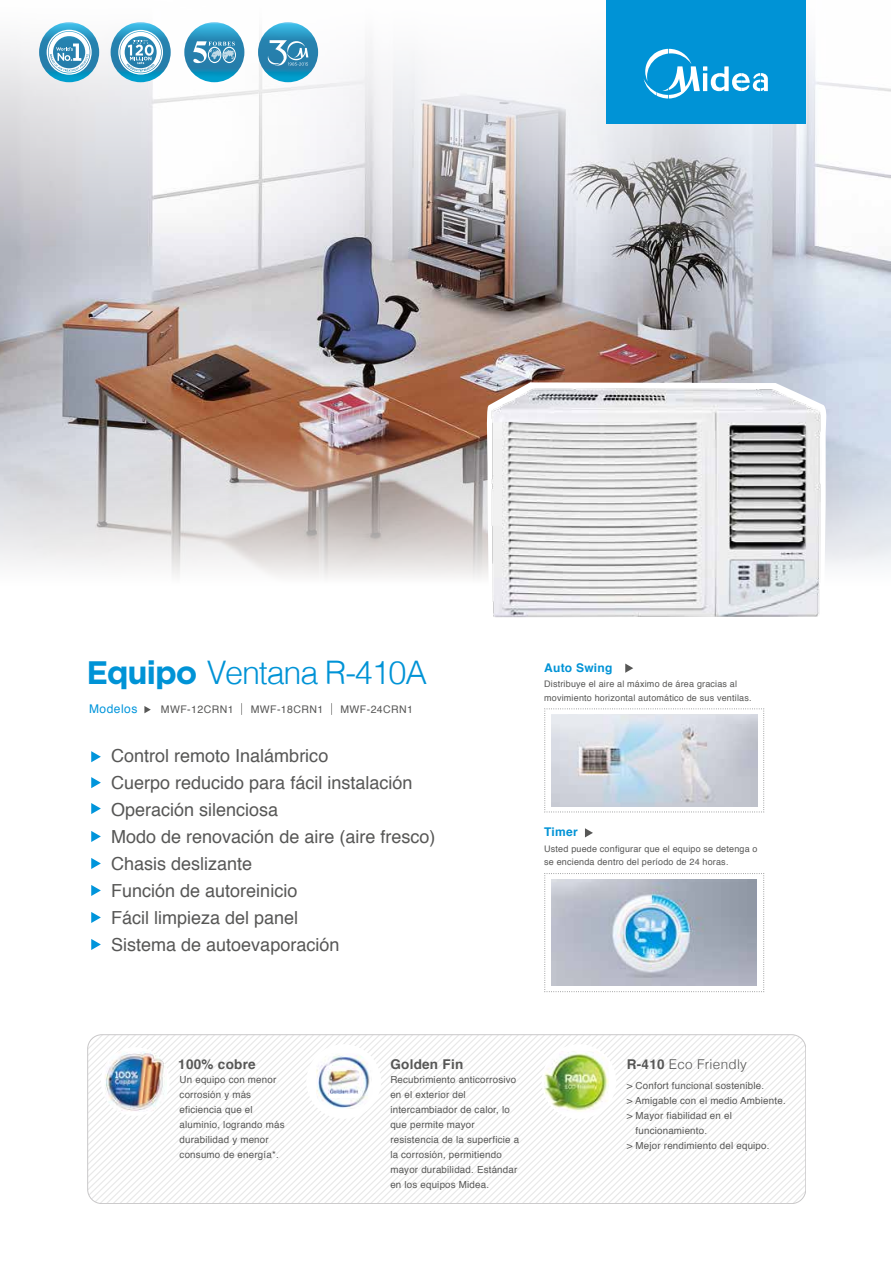
<style>
.page{position:relative;width:893px;height:1263px;background:#fff}
.page>*{position:absolute;margin:0;border:0;box-sizing:border-box;transform-origin:0 0}
.t1{font:300 32.4px "Helvetica";letter-spacing:-.04em;color:#0093d6}
.t2{font:18px/27px "Helvetica";color:#575756}
.t3{font:700 13.5px "Helvetica";letter-spacing:.02em;color:#575756}
.t4{font:300 13.5px "Helvetica";letter-spacing:.02em;color:#575756}
.t5{font:700 12px "Helvetica";letter-spacing:.02em;color:#0093d6}
.t6{font:12px "Helvetica";letter-spacing:.04em;color:#0095db}
.t7{font:10.5px "Helvetica";letter-spacing:.04em;color:#575756}
.t8{font:9.75px/15px "Helvetica";letter-spacing:.02em;color:#575756}
.t9{font:9px/13.5px "Helvetica";letter-spacing:.02em;color:#575756}
.s1{font-family:"Gotham";font-weight:700}
.s2{font-weight:700}
</style>
<div class="page">
<img style="left:0;top:250px;width:890px;height:186px">
<svg style="left:0;top:22px;width:891px;height:228px"></svg>
<svg style="left:0;top:436px;width:891px;height:142px;background:#d3ccca"></svg>
<svg style="left:111px;top:22px;width:60px;height:60px"></svg>
<svg style="left:118px;top:30px;width:45px;height:45px"></svg>
<svg style="left:184px;top:22px;width:60px;height:60px;background:#2692be"></svg>
<svg style="left:258px;top:22px;width:60px;height:60px;background:#2593bf"></svg>
<svg style="left:39px;top:22px;width:60px;height:60px"></svg>
<svg style="left:47px;top:30px;width:45px;height:45px"></svg>
<div style="left:606px;top:0;width:200px;height:123px;background:#0093d6"></div>
<svg style="left:643px;top:49px;width:124px;height:50px"></svg>
<svg style="left:144px;top:706px;width:7px;height:7px"></svg>
<svg style="left:91px;top:751px;width:10px;height:11px"></svg>
<svg style="left:91px;top:777px;width:10px;height:11px"></svg>
<svg style="left:91px;top:803px;width:10px;height:11px"></svg>
<svg style="left:91px;top:831px;width:10px;height:11px"></svg>
<svg style="left:91px;top:858px;width:10px;height:11px"></svg>
<svg style="left:91px;top:885px;width:10px;height:11px"></svg>
<svg style="left:91px;top:912px;width:10px;height:11px"></svg>
<svg style="left:91px;top:939px;width:10px;height:11px"></svg>
<svg style="left:267px;top:40px;width:41px;height:28px"></svg>
<svg style="left:193px;top:41px;width:43px;height:22px"></svg>
<img style="left:477px;top:371px;width:353px;height:247px">
<svg style="left:88px;top:1035px;width:717px;height:169px"></svg>
<div style="left:87px;top:1035px;width:718px;height:169px;border:1px solid #8b888b;border-radius:14px"></div>
<div style="left:101px;top:1047px;width:68px;height:69px;background:#fff;border-radius:50%"></div>
<img style="left:105px;top:1052px;width:62px;height:60px">
<div style="left:309px;top:1047px;width:69px;height:69px;background:#fff;border-radius:50%"></div>
<img style="left:316px;top:1054px;width:56px;height:55px">
<div style="left:306px;top:1044px;width:75px;height:75px;border:6px solid #fff;border-radius:50%"></div>
<hr style="left:329px;top:1094px;width:29px;height:3px;background:#fff">
<div style="left:541px;top:1044px;width:75px;height:75px;border:6px solid #fff;border-radius:50%"></div>
<img style="left:543px;top:1051px;width:65px;height:61px">
<svg style="left:241px;top:703px;width:1px;height:12px"></svg>
<svg style="left:331px;top:703px;width:1px;height:12px"></svg>
<svg style="left:544px;top:708px;width:220px;height:105px"></svg>
<svg style="left:625px;top:664px;width:8px;height:9px"></svg>
<img style="left:551px;top:715px;width:206px;height:91px">
<svg style="left:544px;top:873px;width:220px;height:119px"></svg>
<svg style="left:585px;top:828px;width:8px;height:9px"></svg>
<img style="left:551px;top:880px;width:205px;height:106px">
<h1 class="t1" style="left:86px;top:645px;width:342px"><span class="s1">Equipo</span> Ventana R-410A</h1>
<p class="t6" style="left:89px;top:700px;width:50px">Modelos</p>
<p class="t7" style="left:161px;top:702px;width:74px">MWF-12CRN1</p>
<p class="t7" style="left:251px;top:702px;width:74px">MWF-18CRN1</p>
<p class="t7" style="left:340px;top:702px;width:74px">MWF-24CRN1</p>
<h2 class="t2" style="left:111px;top:743px;width:326px">Control remoto Inalámbrico<br>Cuerpo reducido para fácil instalación<br>Operación silenciosa<br>Modo de renovación de aire (aire fresco)<br>Chasis deslizante<br>Función de autoreinicio<br>Fácil limpieza del panel<br>Sistema de autoevaporación</h2>
<p class="t5" style="left:544px;top:658px;width:70px">Auto Swing</p>
<p class="t9" style="left:544px;top:677px;width:209px">Distribuye el aire al máximo de área gracias al movimiento horizontal automático de sus ventilas.</p>
<p class="t5" style="left:544px;top:822px;width:35px">Timer</p>
<p class="t9" style="left:544px;top:842px;width:215px">Usted puede configurar que el equipo se detenga o se encienda dentro del período de 24 horas.</p>
<h3 class="t3" style="left:178px;top:1053px;width:79px">100% cobre</h3>
<h3 class="t3" style="left:390px;top:1053px;width:74px">Golden Fin</h3>
<h3 class="t4" style="left:626px;top:1053px;width:122px"><span class="s2">R-410</span> Eco Friendly</h3>
<p class="t8" style="left:390px;top:1072px;width:130px">Recubrimiento anticorrosivo en el exterior del intercambiador de calor, lo que permite mayor resistencia de la superficie a la corrosión, permitiendo mayor durabilidad. Estándar en los equipos Midea.</p>
<p class="t8" style="left:180px;top:1072px;width:106px">Un equipo con menor corrosión y más eficiencia que el aluminio, logrando más durabilidad y menor consumo de energía*.</p>
<p class="t8" style="left:626px;top:1078px;width:139px">&gt; Confort funcional sostenible.</p>
<p class="t8" style="left:626px;top:1093px;width:160px">&gt; Amigable con el medio Ambiente.</p>
<p class="t8" style="left:626px;top:1108px;width:107px">&gt; Mayor fiabilidad en el</p>
<p class="t8" style="left:635px;top:1123px;width:73px">funcionamiento.</p>
<p class="t8" style="left:626px;top:1138px;width:144px">&gt; Mejor rendimiento del equipo.</p>
</div>
